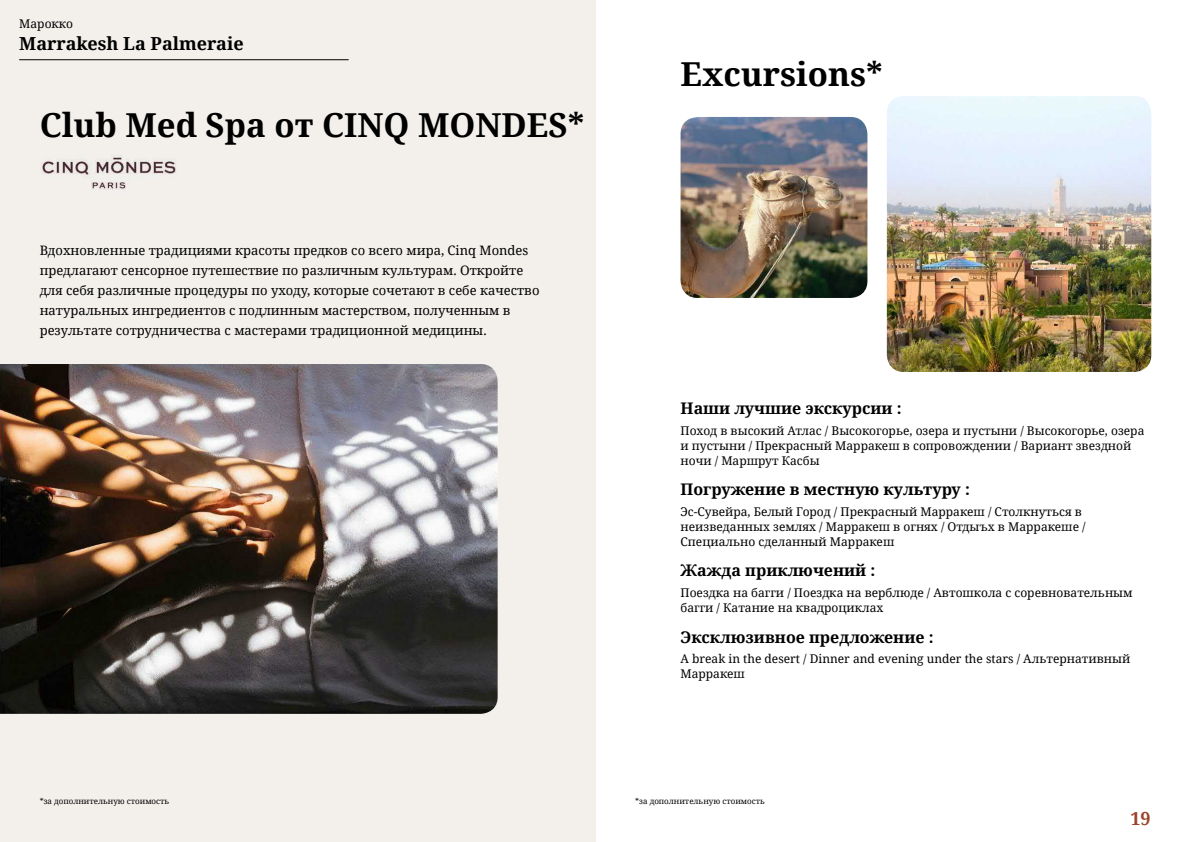
<style>
.page{position:relative;width:1191px;height:842px;background:#fff}
.page>*{position:absolute;margin:0;border:0;box-sizing:border-box;transform-origin:0 0}
.t1{font:700 33px "Noto Serif";color:#000}
.t2{font:700 18px "Noto Serif";color:#000}
.t3{font:700 18px "Noto Serif";color:#9d432c}
.t4{font:700 16px "Noto Serif";color:#000}
.t5{font:13px/20px "Noto Serif";color:#000}
.t6{font:12px/15px "Noto Serif";color:#000}
.t7{font:8px "Noto Serif";color:#000}
</style>
<div class="page">
<div style="left:0;top:0;width:595px;height:842px;background:#f3f0ec"></div>
<img style="left:0;top:364px;width:497px;height:350px">
<img style="left:680px;top:117px;width:187px;height:181px">
<img style="left:887px;top:96px;width:264px;height:276px">
<hr style="left:20px;top:59px;width:328px;height:1px;background:#000">
<img style="left:41px;top:155px;width:135px;height:35px">
<p class="t6" style="left:19px;top:16px;width:55px">Марокко</p>
<h2 class="t2" style="left:19px;top:31px;width:226px">Marrakesh La Palmeraie</h2>
<h1 class="t1" style="left:40px;top:102px;width:546px">Club Med Spa от CINQ MONDES*</h1>
<p class="t5" style="left:40px;top:240px;width:501px">Вдохновленные традициями красоты предков со всего мира, Cinq Mondes предлагают сенсорное путешествие по различным культурам. Откройте для себя различные процедуры по уходу, которые сочетают в себе качество натуральных ингредиентов с подлинным мастерством, полученным в результате сотрудничества с мастерами традиционной медицины.</p>
<p class="t7" style="left:40px;top:796px;width:131px">*за дополнительную стоимость</p>
<h1 class="t1" style="left:680px;top:51px;width:204px">Excursions*</h1>
<h3 class="t4" style="left:680px;top:397px;width:222px">Наши лучшие экскурсии :</h3>
<p class="t6" style="left:680px;top:422px;width:465px">Поход в высокий Атлас / Высокогорье, озера и пустыни / Высокогорье, озера и пустыни / Прекрасный Марракеш в сопровождении / Вариант звездной ночи / Маршрут Касбы</p>
<h3 class="t4" style="left:680px;top:478px;width:291px">Погружение в местную культуру :</h3>
<p class="t6" style="left:680px;top:503px;width:406px">Эс-Сувейра, Белый Город / Прекрасный Марракеш / Столкнуться в неизведанных землях / Марракеш в огнях / Отдыъх в Марракеше /<br>Специально сделанный Марракеш</p>
<h3 class="t4" style="left:680px;top:559px;width:196px">Жажда приключений :</h3>
<p class="t6" style="left:680px;top:585px;width:453px">Поездка на багги / Поездка на верблюде / Автошкола с соревновательным багги / Катание на квадроциклах</p>
<h3 class="t4" style="left:680px;top:625px;width:254px">Эксклюзивное предложение :</h3>
<p class="t6" style="left:680px;top:651px;width:451px">A break in the desert / Dinner and evening under the stars / Альтернативный<br>Марракеш</p>
<p class="t7" style="left:635px;top:796px;width:131px">*за дополнительную стоимость</p>
<h2 class="t3" style="left:1130px;top:806px;width:22px">19</h2>
</div>
